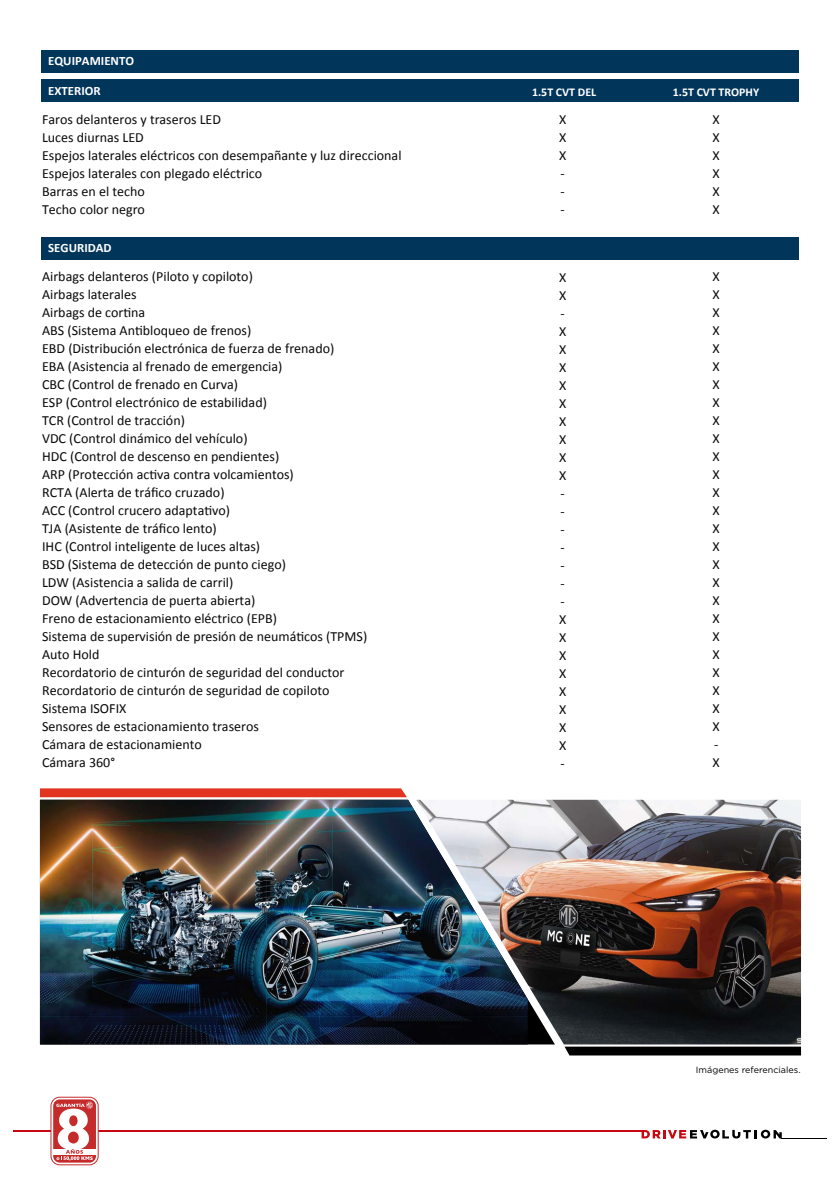
<style>
.page{position:relative;width:840px;height:1191px;background:#fff}
.page>*{position:absolute;margin:0;border:0;box-sizing:border-box;transform-origin:0 0}
.t1{font:14px/18px "Calibri";color:#0a0809;text-align:justify}
.t2{font:700 12.8px "Calibri";color:#fff}
.t3{font:700 11.8px "Calibri";color:#fff}
.t4{font:9px "Gotham";color:#000}
</style>
<div class="page">
<div style="left:41px;top:50px;width:757px;height:23px;background:#01355a"></div>
<div style="left:41px;top:79px;width:757px;height:23px;background:#01355a"></div>
<div style="left:41px;top:237px;width:757px;height:23px;background:#01355a"></div>
<img style="left:554px;top:799px;width:246px;height:245px">
<svg style="left:527px;top:799px;width:27px;height:245px"></svg>
<img style="left:40px;top:799px;width:487px;height:245px">
<svg style="left:40px;top:788px;width:367px;height:9px;background:#e33e2a"></svg>
<svg style="left:564px;top:1046px;width:236px;height:9px;background:#141414"></svg>
<hr style="left:13px;top:1130px;width:628px;height:1px;background:#c90710">
<svg style="left:641px;top:1129px;width:140px;height:9px"></svg>
<hr style="left:780px;top:1137px;width:46px;height:1px;background:#010001">
<svg style="left:51px;top:1097px;width:47px;height:67px"></svg>
<div style="left:51px;top:1097px;width:47px;height:68px;border:1px solid #c62b2c;border-radius:9px"></div>
<div style="left:53px;top:1099px;width:43px;height:63px;background:#c62b2c;border-radius:7px"></div>
<div style="left:52px;top:1148px;width:45px;height:6px;background:#fff"></div>
<svg style="left:56px;top:1101px;width:37px;height:59px"></svg>
<p class="t2" style="left:48px;top:52px;width:87px">EQUIPAMIENTO</p>
<p class="t2" style="left:48px;top:82px;width:54px">EXTERIOR</p>
<p class="t3" style="left:532px;top:84px;width:66px">1.5T CVT DEL</p>
<p class="t3" style="left:672px;top:84px;width:88px">1.5T CVT TROPHY</p>
<p class="t1" style="left:42px;top:110px;width:361px;text-align:left">Faros delanteros y traseros LED<br>Luces diurnas LED<br>Espejos laterales eléctricos con desempañante y luz direccional<br>Espejos laterales con plegado eléctrico<br>Barras en el techo<br>Techo color negro</p>
<p class="t1" style="left:558px;top:110px;width:9px">X X X - - -</p>
<p class="t1" style="left:712px;top:110px;width:9px">X X X X X X</p>
<p class="t2" style="left:48px;top:239px;width:65px">SEGURIDAD</p>
<p class="t1" style="left:42px;top:267px;width:326px;text-align:left">Airbags delanteros (Piloto y copiloto)<br>Airbags laterales<br>Airbags de cortina<br>ABS (Sistema Antibloqueo de frenos)<br>EBD (Distribución electrónica de fuerza de frenado)<br>EBA (Asistencia al frenado de emergencia)<br>CBC (Control de frenado en Curva)<br>ESP (Control electrónico de estabilidad)<br>TCR (Control de tracción)<br>VDC (Control dinámico del vehículo)<br>HDC (Control de descenso en pendientes)<br>ARP (Protección activa contra volcamientos)<br>RCTA (Alerta de tráfico cruzado)<br>ACC (Control crucero adaptativo)<br>TJA (Asistente de tráfico lento)<br>IHC (Control inteligente de luces altas)<br>BSD (Sistema de detección de punto ciego)<br>LDW (Asistencia a salida de carril)<br>DOW (Advertencia de puerta abierta)<br>Freno de estacionamiento eléctrico (EPB)<br>Sistema de supervisión de presión de neumáticos (TPMS)<br>Auto Hold<br>Recordatorio de cinturón de seguridad del conductor Recordatorio de cinturón de seguridad de copiloto Sistema ISOFIX<br>Sensores de estacionamiento traseros<br>Cámara de estacionamiento<br>Cámara 360°</p>
<p class="t1" style="left:558px;top:267px;width:9px">X X - X X X X X X X X X - - - - - - - X X X X X X X X -</p>
<p class="t1" style="left:712px;top:267px;width:9px">X X X X X X X X X X X X X X X X X X X X X X X X X X - X</p>
<p class="t4" style="left:695px;top:1063px;width:106px">Imágenes referenciales.</p>
</div>
